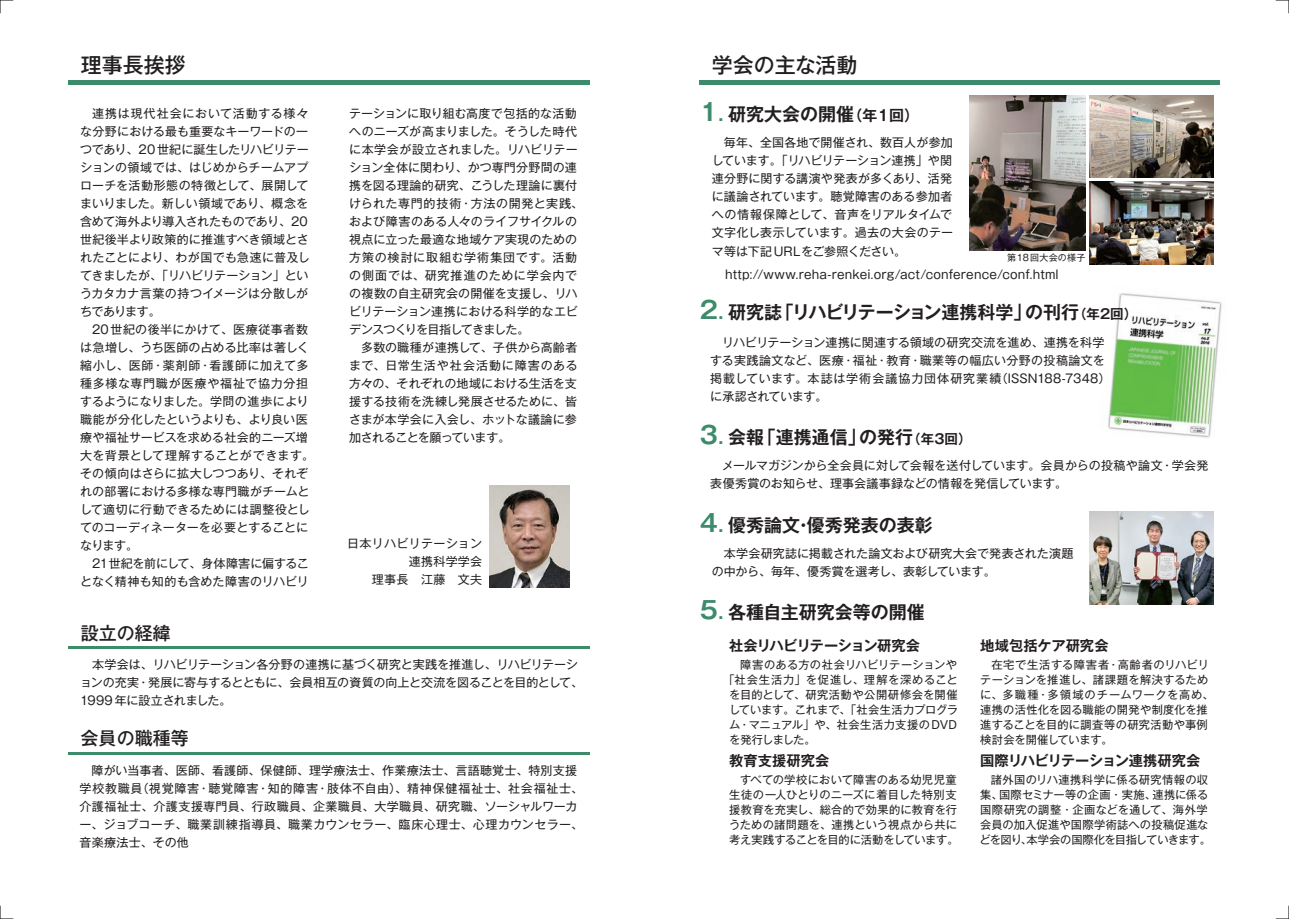
<style>
.page{position:relative;width:1289px;height:919px;background:#fff}
.page>*{position:absolute;margin:0;border:0;box-sizing:border-box;transform-origin:0 0}
.t1{font:500 21px "Gothic MB101 Pro";color:#231f20}
.t2{font:700 18px "Gothic MB101 Pro De";color:#231f20}
.t3{font:500 18px "Gothic MB101 Pro";color:#231f20}
.t4{font:700 14.25px "Gothic MB101 Pro De";letter-spacing:-.005em;color:#231f20}
.t5{font:700 14.25px "Gothic MB101 Pro De";letter-spacing:-.04em;color:#231f20}
.t6{font:700 14.25px "Gothic MB101 Pro De";letter-spacing:-.05em;color:#231f20}
.t7{font:12px/18px "Gothic MB101 Pro";letter-spacing:.015em;color:#231f20}
.t8{font:12px/18px "Gothic MB101 Pro";letter-spacing:-.015em;color:#231f20}
.t9{font:12px/18px "Gothic MB101 Pro";letter-spacing:-.005em;color:#231f20;text-align:right}
.t10{font:11.25px/15px "Gothic MB101 Pro";letter-spacing:.015em;color:#231f20}
.t11{font:11.25px "Gothic MB101 Pro";letter-spacing:-.01em;color:#231f20}
.t12{font:11.25px "Gothic MB101 Pro";letter-spacing:.07em;color:#231f20}
.t13{font:11.25px "Gothic MB101 Pro";letter-spacing:.04em;color:#231f20}
.t14{font:11.25px "Gothic MB101 Pro";letter-spacing:-.065em;color:#231f20}
.t15{font:9px "Gothic MB101 Pro";letter-spacing:.03em;color:#231f20}
.s1{font-size:24px;color:#3c8b6a}
.s2{color:#3c8b6a}
.s3{font-size:15px}
.s4{font-size:13.5px}
</style>
<div class="page">
<img style="left:969px;top:96px;width:116px;height:154px">
<img style="left:1089px;top:95px;width:124px;height:83px">
<img style="left:1089px;top:182px;width:124px;height:82px">
<img style="left:1108px;top:293px;width:114px;height:145px">
<img style="left:1089px;top:512px;width:124px;height:92px">
<img style="left:489px;top:485px;width:80px;height:102px">
<div style="left:68px;top:80px;width:521px;height:5px;background:#3c8b6a"></div>
<hr style="left:68px;top:647px;width:521px;height:2px;background:#3c8b6a">
<div style="left:699px;top:80px;width:521px;height:5px;background:#3c8b6a"></div>
<hr style="left:69px;top:752px;width:520px;height:2px;background:#3c8b6a">
<svg style="left:0;top:905px;width:13px;height:14px"></svg>
<svg style="left:0;top:0;width:13px;height:13px"></svg>
<svg style="left:1275px;top:0;width:14px;height:13px"></svg>
<svg style="left:1275px;top:905px;width:14px;height:14px"></svg>
<h1 class="t1" style="left:81px;top:47px;width:106px">理事長挨拶</h1>
<p class="t7" style="left:80px;top:102px;width:231px;text-indent:12px">連携は現代社会において活動する様々な分野における最も重要なキーワードの一つであり、20 世紀に誕生したリハビリテーションの領域では、はじめからチームアプローチを活動形態の特徴として、展開してまいりました。新しい領域であり、概念を含めて海外より導入されたものであり、20世紀後半より政策的に推進すべき領域とされたことにより、わが国でも急速に普及してきましたが、「リハビリテーション」というカタカナ言葉の持つイメージは分散しがちであります。</p>
<p class="t7" style="left:80px;top:318px;width:235px;text-indent:12px">20世紀の後半にかけて、医療従事者数は急増し、うち医師の占める比率は著しく縮小し、医師・薬剤師・看護師に加えて多種多様な専門職が医療や福祉で協力分担するようになりました。学問の進歩により職能が分化したというよりも、より良い医療や福祉サービスを求める社会的ニーズ増大を背景として理解することができます。その傾向はさらに拡大しつつあり、それぞれの部署における多様な専門職がチームとして適切に行動できるためには調整役としてのコーディネーターを必要とすることになります。</p>
<p class="t9" style="left:80px;top:552px;width:230px">21世紀を前にして、身体障害に偏することなく精神も知的も含めた障害のリハビリ</p>
<h2 class="t3" style="left:81px;top:618px;width:91px">設立の経緯</h2>
<p class="t7" style="left:349px;top:102px;width:235px">テーションに取り組む高度で包括的な活動へのニーズが高まりました。そうした時代に本学会が設立されました。リハビリテーション全体に関わり、かつ専門分野間の連携を図る理論的研究、こうした理論に裏付けられた専門的技術・方法の開発と実践、および障害のある人々のライフサイクルの視点に立った最適な地域ケア実現のための方策の検討に取組む学術集団です。活動の側面では、研究推進のために学会内での複数の自主研究会の開催を支援し、リハビリテーション連携における科学的なエビデンスつくりを目指してきました。</p>
<p class="t7" style="left:349px;top:336px;width:230px;text-align:justify;text-indent:12px">多数の職種が連携して、子供から高齢者まで、日常生活や社会活動に障害のある方々の、それぞれの地域における生活を支援する技術を洗練し発展させるために、皆さまが本学会に入会し、ホットな議論に参加されることを願っています。</p>
<p class="t7" style="left:347px;top:533px;width:136px;text-align:right">日本リハビリテーション連携科学学会<br>理事長　江藤　文夫</p>
<p class="t8" style="left:80px;top:654px;width:504px;text-indent:12px">本学会は、リハビリテーション各分野の連携に基づく研究と実践を推進し、リハビリテーションの充実・発展に寄与するとともに、会員相互の資質の向上と交流を図ることを目的として、<br>1999 年に設立されました。</p>
<h2 class="t3" style="left:81px;top:723px;width:109px">会員の職種等</h2>
<p class="t7" style="left:79px;top:759px;width:505px;text-indent:12px">障がい当事者、医師、看護師、保健師、理学療法士、作業療法士、言語聴覚士、特別支援学校教職員（視覚障害・聴覚障害・知的障害・肢体不自由）、精神保健福祉士、社会福祉士、介護福祉士、介護支援専門員、行政職員、企業職員、大学職員、研究職、ソーシャルワーカー、ジョブコーチ、職業訓練指導員、職業カウンセラー、臨床心理士、心理カウンセラー、音楽療法士、その他</p>
<h1 class="t1" style="left:711px;top:47px;width:147px">学会の主な活動</h1>
<h2 class="t2" style="left:699px;top:99px;width:221px"><span class="s1">1</span><span class="s2">.</span> 研究大会の開催<span class="s3">（年１回）</span></h2>
<p class="t7" style="left:711px;top:132px;width:243px;text-align:justify;text-indent:12px">毎年、全国各地で開催され、数百人が参加しています。「リハビリテーション連携」や関連分野に関する講演や発表が多くあり、活発に議論されています。聴覚障害のある参加者への情報保障として、音声をリアルタイムで文字化し表示しています。過去の大会のテーマ等は下記URLをご参照ください。</p>
<p class="t15" style="left:1007px;top:250px;width:80px">第18回大会の様子</p>
<p class="t7" style="left:725px;top:264px;width:335px">http://www.reha-renkei.org/act/conference/conf.html</p>
<h2 class="t2" style="left:699px;top:297px;width:439px"><span class="s1">2</span><span class="s2">.</span> 研究誌「リハビリテーション連携科学」の刊行<span class="s4">（年２回）</span></h2>
<p class="t7" style="left:710px;top:332px;width:402px;text-indent:12px">リハビリテーション連携に関連する領域の研究交流を進め、連携を科学する実践論文など、医療・福祉・教育・職業等の幅広い分野の投稿論文を掲載しています。本誌は学術会議協力団体研究業績（ISSN188-7348）に承認されています。</p>
<h2 class="t2" style="left:699px;top:422px;width:273px"><span class="s1">3</span><span class="s2">.</span> 会報「連携通信」の発行<span class="s4">（年３回）</span></h2>
<p class="t7" style="left:710px;top:455px;width:499px;text-indent:12px">メールマガジンから全会員に対して会報を送付しています。会員からの投稿や論文・学会発表優秀賞のお知らせ、理事会議事録などの情報を発信しています。</p>
<h2 class="t2" style="left:699px;top:510px;width:235px"><span class="s1">4</span><span class="s2">.</span> 優秀論文・優秀発表の表彰</h2>
<p class="t7" style="left:711px;top:543px;width:363px;text-indent:12px">本学会研究誌に掲載された論文および研究大会で発表された演題の中から、毎年、優秀賞を選考し、表彰しています。</p>
<h2 class="t2" style="left:699px;top:597px;width:227px"><span class="s1">5</span><span class="s2">.</span> 各種自主研究会等の開催</h2>
<p class="t6" style="left:729px;top:633px;width:192px">社会リハビリテーション研究会</p>
<p class="t10" style="left:729px;top:655px;width:229px">　障害のある方の社会リハビリテーションや</p>
<p class="t12" style="left:723px;top:670px;width:236px">「社会生活力」を促進し、理解を深めること</p>
<p class="t13" style="left:729px;top:685px;width:230px">を目的として、研究活動や公開研修会を開催</p>
<p class="t11" style="left:729px;top:700px;width:231px">しています。これまで、「社会生活力プログラ</p>
<p class="t10" style="left:729px;top:715px;width:230px">ム・マニュアル」や、社会生活力支援のDVD</p>
<p class="t14" style="left:729px;top:730px;width:88px">を発行しました。</p>
<p class="t4" style="left:729px;top:748px;width:102px">教育支援研究会</p>
<p class="t10" style="left:729px;top:770px;width:231px">　すべての学校において障害のある幼児児童生徒の一人ひとりのニーズに着目した特別支援教育を充実し、総合的で効果的に教育を行うための諸問題を、連携という視点から共に考え実践することを目的に活動をしています。</p>
<p class="t4" style="left:980px;top:633px;width:130px">地域包括ケア研究会</p>
<p class="t10" style="left:980px;top:655px;width:235px">　在宅で生活する障害者・高齢者のリハビリテーションを推進し、諸課題を解決するために、多職種・多領域のチームワークを高め、連携の活性化を図る職能の開発や制度化を推進することを目的に調査等の研究活動や事例検討会を開催しています。</p>
<p class="t5" style="left:980px;top:748px;width:222px">国際リハビリテーション連携研究会</p>
<p class="t10" style="left:979px;top:770px;width:233px;text-indent:11px">諸外国のリハ連携科学に係る研究情報の収集、国際セミナー等の企画・実施、連携に係る国際研究の調整・企画などを通して、海外学会員の加入促進や国際学術誌への投稿促進などを図り、本学会の国際化を目指していきます。</p>
</div>
